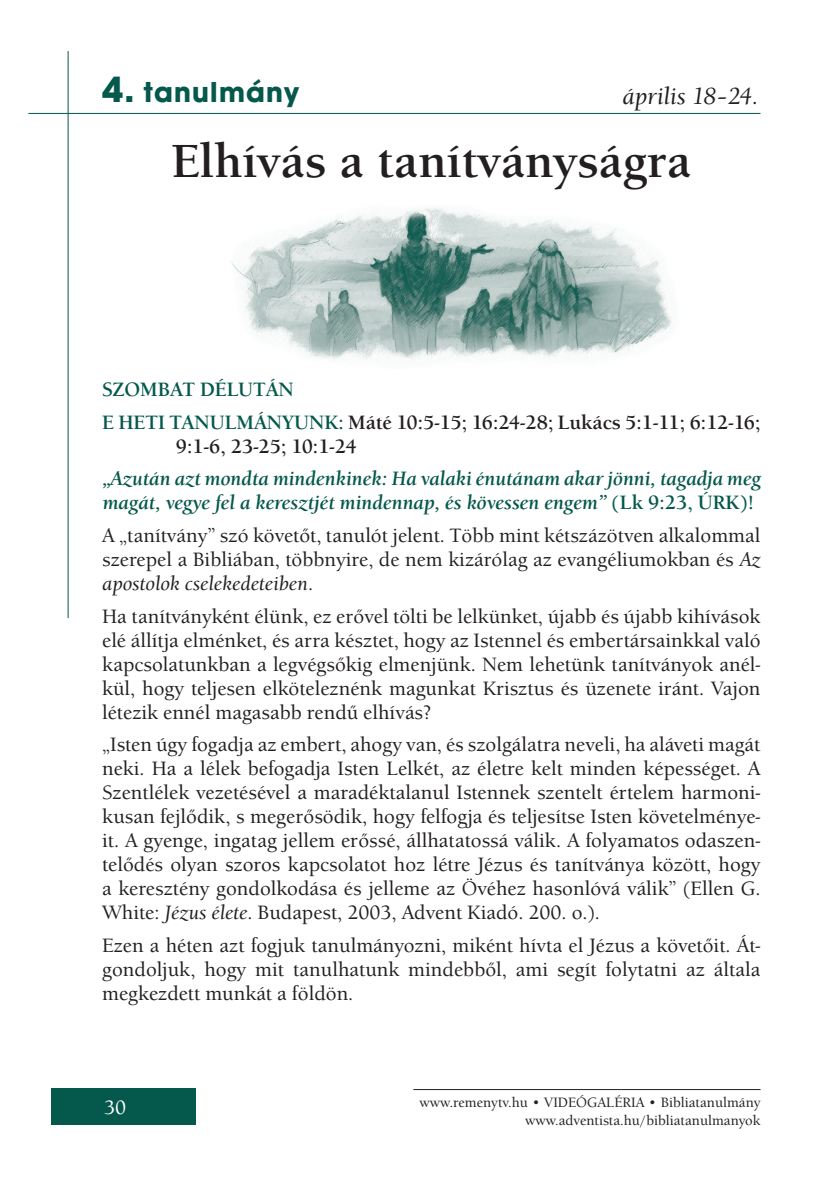
<style>
.page{position:relative;width:840px;height:1191px;background:#fff}
.page>*{position:absolute;margin:0;border:0;box-sizing:border-box;transform-origin:0 0}
.t1{font:700 48px "Berkeley Old Sty Itc TEE";color:#231f20}
.t2{font:700 30px "Avant Gar Got Itc TEE";letter-spacing:.04em;color:#05584c}
.t3{font:italic 500 24px "Berkeley Old Sty Itc TEE";color:#231f20}
.t4{font:500 20px/24px "Berkeley Old Sty Itc TEE";color:#231f20;text-align:justify}
.t5{font:italic 700 20px/24px "Berkeley Old Sty Itc TEE";color:#05584c}
.t6{font:700 20px/32.4px "Berkeley Old Sty Itc TEE";color:#231f20}
.t7{font:500 20px "Berkeley Old Sty Itc TEE";color:#fff}
.t8{font:500 14px/18px "Berkeley Old Sty Itc TEE";color:#231f20;text-align:right}
.s1{font-size:38px}
.s2{color:#05584c}
.s3{font-style:normal}
.s4{font-style:italic}
</style>
<div class="page">
<div style="left:51px;top:1089px;width:145px;height:36px;background:#05584c"></div>
<hr style="left:28px;top:113px;width:732px;height:1px;background:#05584c">
<hr style="left:68px;top:51px;width:1px;height:567px;background:#05584c">
<img style="left:231px;top:208px;width:441px;height:152px">
<hr style="left:413px;top:1089px;width:347px;height:1px;background:#231f20">
<h2 class="t2" style="left:102px;top:74px;width:198px"><span class="s1">4.</span> tanulmány</h2>
<p class="t3" style="left:622px;top:82px;width:137px">április 18–24.</p>
<h1 class="t1" style="left:171px;top:133px;width:521px">Elhívás a tanítványságra</h1>
<p class="t6" style="left:102px;top:374px;width:659px"><span class="s2">SZOMBAT DÉLUTÁN<br>e HETI TANULMÁNYUNK:</span> Máté 10:5-15; 16:24-28; Lukács 5:1-11; 6:12-16;</p>
<p class="t6" style="left:176px;top:430px;width:182px">9:1-6, 23-25; 10:1-24</p>
<p class="t5" style="left:102px;top:467px;width:659px">„Azután azt mondta mindenkinek: Ha valaki énutánam akar jönni, tagadja meg magát, vegye fel a keresztjét mindennap, és kövessen engem” <span class="s3">(Lk 9:23, ÚRK)!</span></p>
<p class="t4" style="left:102px;top:523px;width:659px">A „tanítvány” szó követőt, tanulót jelent. Több mint kétszázötven alkalommal szerepel a Bibliában, többnyire, de nem kizárólag az evangéliumokban és <span class="s4">Az apostolok cselekedeteiben</span>.</p>
<p class="t4" style="left:102px;top:604px;width:659px">Ha tanítványként élünk, ez erővel tölti be lelkünket, újabb és újabb kihívások elé állítja elménket, és arra késztet, hogy az Istennel és embertársainkkal való kapcsolatunkban a legvégsőkig elmenjünk. Nem lehetünk tanítványok anél&shy;kül, hogy teljesen elköteleznénk magunkat Krisztus és üzenete iránt. Vajon létezik ennél magasabb rendű elhívás?</p>
<p class="t4" style="left:102px;top:732px;width:659px">„Isten úgy fogadja az embert, ahogy van, és szolgálatra neveli, ha aláveti magát neki. Ha a lélek befogadja Isten Lelkét, az életre kelt minden képességet. A Szentlélek vezetésével a maradéktalanul Istennek szentelt értelem harmoni&shy;kusan fejlődik, s megerősödik, hogy felfogja és teljesítse Isten követelménye&shy;it. A gyenge, ingatag jellem erőssé, állhatatossá válik. A folyamatos odaszen&shy;telődés olyan szoros kapcsolatot hoz létre Jézus és tanítványa között, hogy a keresztény gondolkodása és jelleme az Övéhez hasonlóvá válik” (Ellen G.<br>White: <span class="s4">Jézus élete</span>. Budapest, 2003, Advent Kiadó. 200. o.).</p>
<p class="t4" style="left:102px;top:933px;width:659px">Ezen a héten azt fogjuk tanulmányozni, miként hívta el Jézus a követőit. Át&shy;gondoljuk, hogy mit tanulhatunk mindebből, ami segít folytatni az általa megkezdett munkát a földön.</p>
<p class="t7" style="left:104px;top:1096px;width:24px">30</p>
<p class="t8" style="left:419px;top:1093px;width:342px">www.remenytv.hu • VIDEÓGALÉRIA • Bibliatanulmány www.adventista.hu/bibliatanulmanyok</p>
</div>
